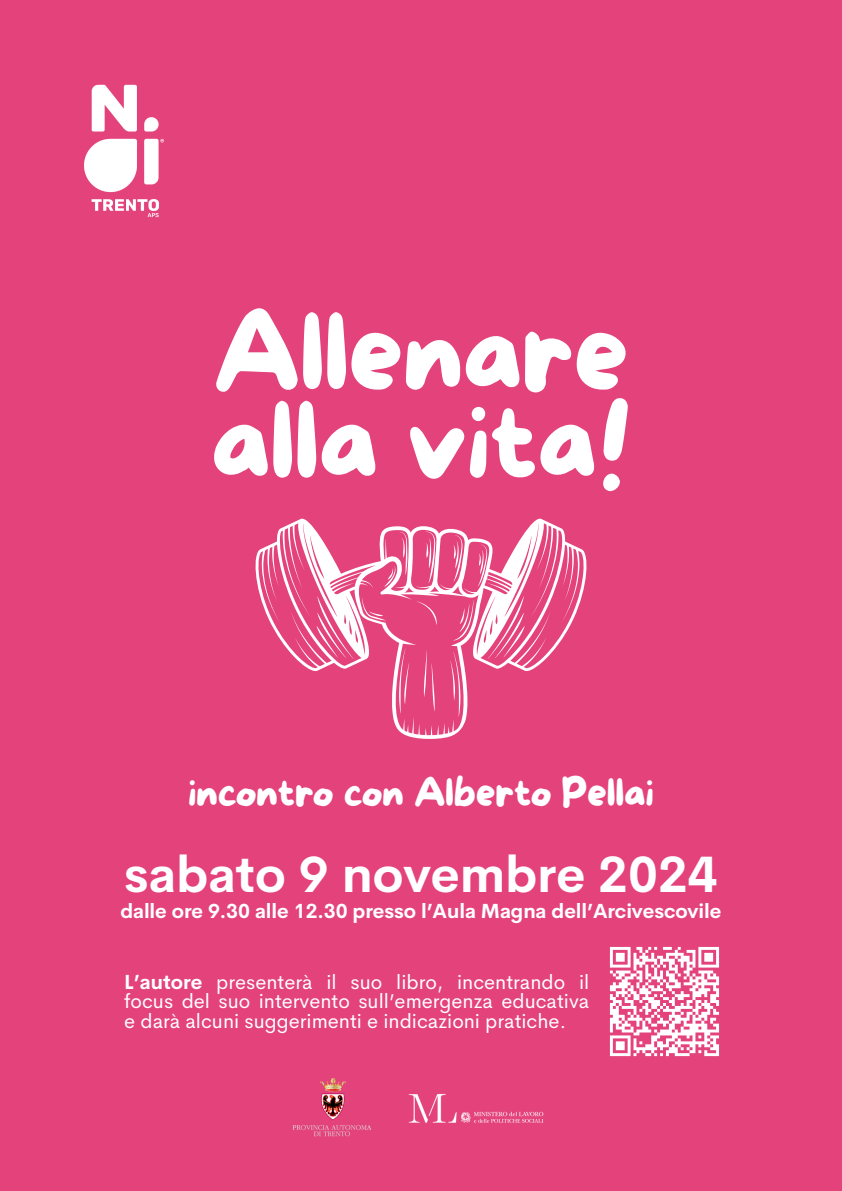
<style>
.page{position:relative;width:842px;height:1191px;background:#fff}
.page>*{position:absolute;margin:0;border:0;box-sizing:border-box;transform-origin:0 0}
.t1{font:111.4px/88.6px "More Sugar";letter-spacing:-.025em;color:#fff}
.t2{font:700 50px "Cerebri Sans";color:#fff}
.t3{font:40px "More Sugar";letter-spacing:-.025em;color:#fff}
.t4{font:20px/19.5px "Cerebri Sans";color:#fff;text-align:justify}
.t5{font:700 20px "Cerebri Sans";letter-spacing:-.005em;color:#fff}
.s1{font-weight:700}
</style>
<div class="page">
<div style="left:0;top:0;width:842px;height:1190px;background:#e4427b"></div>
<img style="left:408px;top:1093px;width:136px;height:30px">
<img style="left:292px;top:1078px;width:80px;height:57px">
<img style="left:84px;top:84px;width:80px;height:133px">
<svg style="left:255px;top:518px;width:332px;height:220px"></svg>
<svg style="left:610px;top:946px;width:109px;height:109px"></svg>
<h4 class="t1" style="left:210px;top:315px;width:424px">Allenare alla vita!</h4>
<p class="t3" style="left:188px;top:771px;width:467px">incontro con Alberto Pellai</p>
<h2 class="t2" style="left:124px;top:842px;width:595px">sabato 9 novembre 2024</h2>
<p class="t5" style="left:120px;top:898px;width:602px">dalle ore 9.30 alle 12.30 presso l’Aula Magna dell’Arcivescovile</p>
<h3 class="t4" style="left:124px;top:971px;width:467px"><span class="s1">L’autore</span> presenterà il suo libro, incentrando il focus del suo intervento sull’emergenza educativa e darà alcuni suggerimenti e indicazioni pratiche.</h3>
</div>
